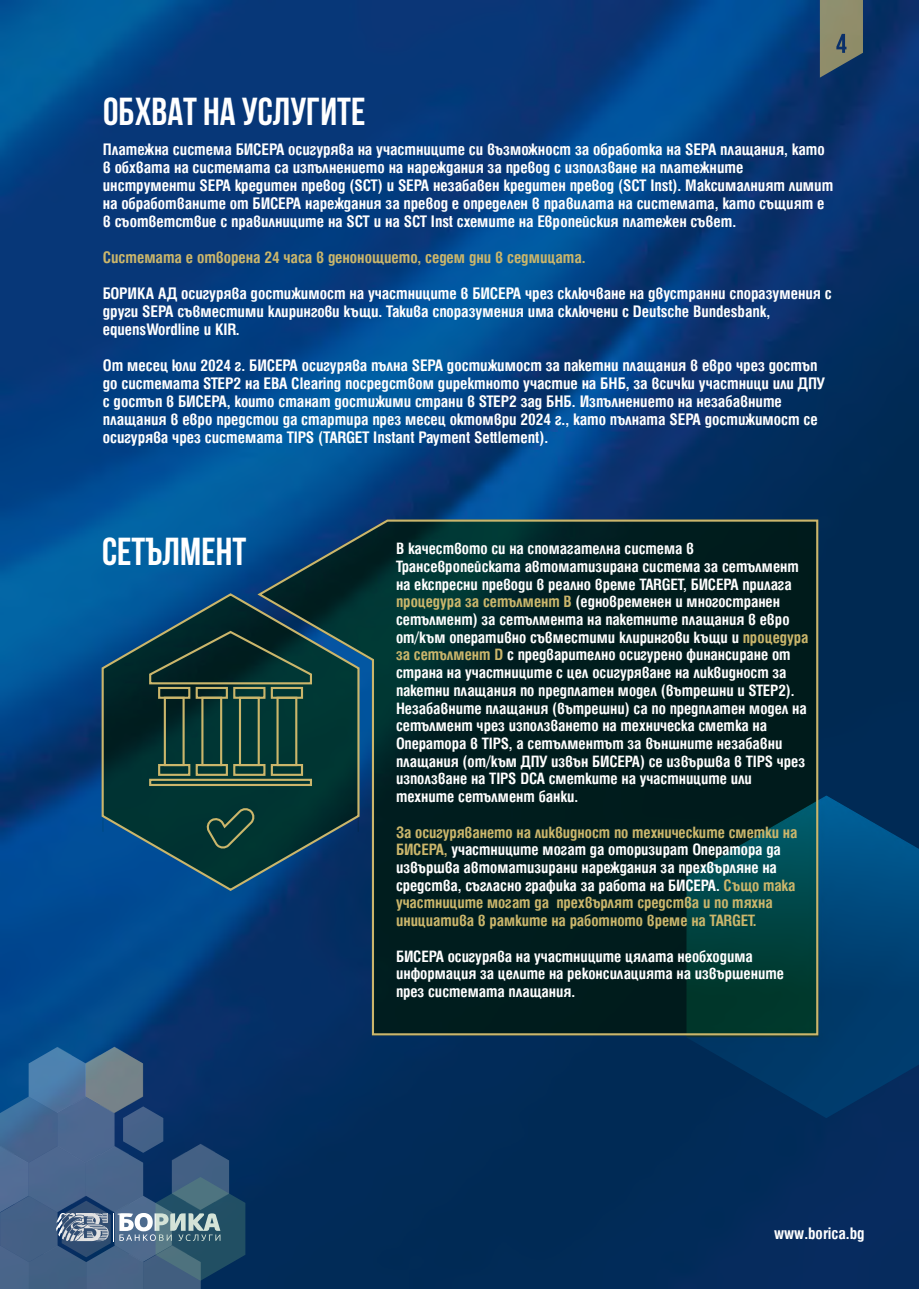
<style>
.page{position:relative;width:919px;height:1289px;background:#fff}
.page>*{position:absolute;margin:0;border:0;box-sizing:border-box;transform-origin:0 0}
.t1{font:700 39px "Bebas Neue";color:#fff}
.t2{font:700 condensed 18px/18px "Helen Pro";color:#fff}
.t3{font:700 condensed 18px "Helen Pro";color:#cbb66b}
.t4{font:700 condensed 17.7px/17.7px "Helen Pro";color:#fff}
.t5{font:700 condensed 17.7px/17.7px "Helen Pro";color:#cbb66b}
.s1{color:#cbb66b}
.s2{color:#fff}
</style>
<div class="page">
<img style="left:0;top:0;width:918px;height:1288px">
<img style="left:686px;top:795px;width:232px;height:323px">
<svg style="left:0;top:1046px;width:245px;height:242px;background:#395b82"></svg>
<svg style="left:100px;top:591px;width:157px;height:301px;background:#103f4a"></svg>
<svg style="left:204px;top:805px;width:50px;height:46px;background:#194338"></svg>
<svg style="left:257px;top:517px;width:562px;height:519px;background:#05292e"></svg>
<svg style="left:819px;top:0;width:43px;height:78px;background:#727969"></svg>
<h1 class="t1" style="left:103px;top:90px;width:264px">Обхват на услугите</h1>
<p class="t2" style="left:103px;top:140px;width:732px">Платежна система БИСЕРА осигурява на участниците си възможност за обработка на SEPA плащания, като в обхвата на системата са изпълнението на нареждания за превод с използване на платежните инструменти SEPA кредитен превод (SCT) и SEPA незабавен кредитен превод (SCT Inst). Максималният лимит на обработваните от БИСЕРА нареждания за превод е определен в правилата на системата, като същият е в съответствие с правилниците на SCT и на SCT Inst схемите на Европейския платежен съвет.</p>
<p class="t3" style="left:103px;top:245px;width:484px">Системата е отворена 24 часа в денонощието, седем дни в седмицата.</p>
<p class="t2" style="left:103px;top:284px;width:730px">БОРИКА АД осигурява достижимост на участниците в БИСЕРА чрез сключване на двустранни споразумения с други SEPA съвместими клирингови къщи. Такива споразумения има сключени с Deutsche Bundesbank, equensWordline и KIR.</p>
<p class="t2" style="left:103px;top:356px;width:723px">От месец юли 2024 г. БИСЕРА осигурява пълна SEPA достижимост за пакетни плащания в евро чрез достъп до системата STEP2 на EBA Clearing посредством директното участие на БНБ, за всички участници или ДПУ с достъп в БИСЕРА, които станат достижими страни в STEP2 зад БНБ. Изпълнението на незабавните плащания в евро предстои да стартира през месец октомври 2024 г., като пълната SEPA достижимост се осигурява чрез системата TIPS (TARGET Instant Payment Settlement).</p>
<h1 class="t1" style="left:102px;top:529px;width:145px">Сетълмент</h1>
<p class="t4" style="left:396px;top:539px;width:414px">В качеството си на спомагателна система в Трансевропейската автоматизирана система за сетълмент на експресни преводи в реално време TARGET, БИСЕРА прилага <span class="s1">процедура за сетълмент В</span> (едновременен и многостранен сетълмент) за сетълмента на пакетните плащания в евро от/към оперативно съвместими клирингови къщи и <span class="s1">процедура за сетълмент D</span> с предварително осигурено финансиране от страна на участниците с цел осигуряване на ликвидност за пакетни плащания по предплатен модел (вътрешни и STEP2).<br>Незабавните плащания (вътрешни) са по предплатен модел на сетълмент чрез използването на техническа сметка на Оператора в TIPS, а сетълментът за външните незабавни плащания (от/към ДПУ извън БИСЕРА) се извършва в TIPS чрез използване на TIPS DCA сметките на участниците или техните сетълмент банки.</p>
<p class="t5" style="left:396px;top:822px;width:403px">За осигуряването на ликвидност по техническите сметки на БИСЕРА, <span class="s2">участниците могат да оторизират Оператора да извършва автоматизирани нареждания за прехвърляне на средства, съгласно графика за работа на БИСЕРА.</span> Също така участниците могат да прехвърлят средства и по тяхна инициатива в рамките на работното време на TARGET.</p>
<p class="t4" style="left:396px;top:946px;width:389px">БИСЕРА осигурява на участниците цялата необходима информация за целите на реконсилацията на извършените през системата плащания.</p>
<p class="t2" style="left:774px;top:1223px;width:92px">www.borica.bg</p>
</div>
